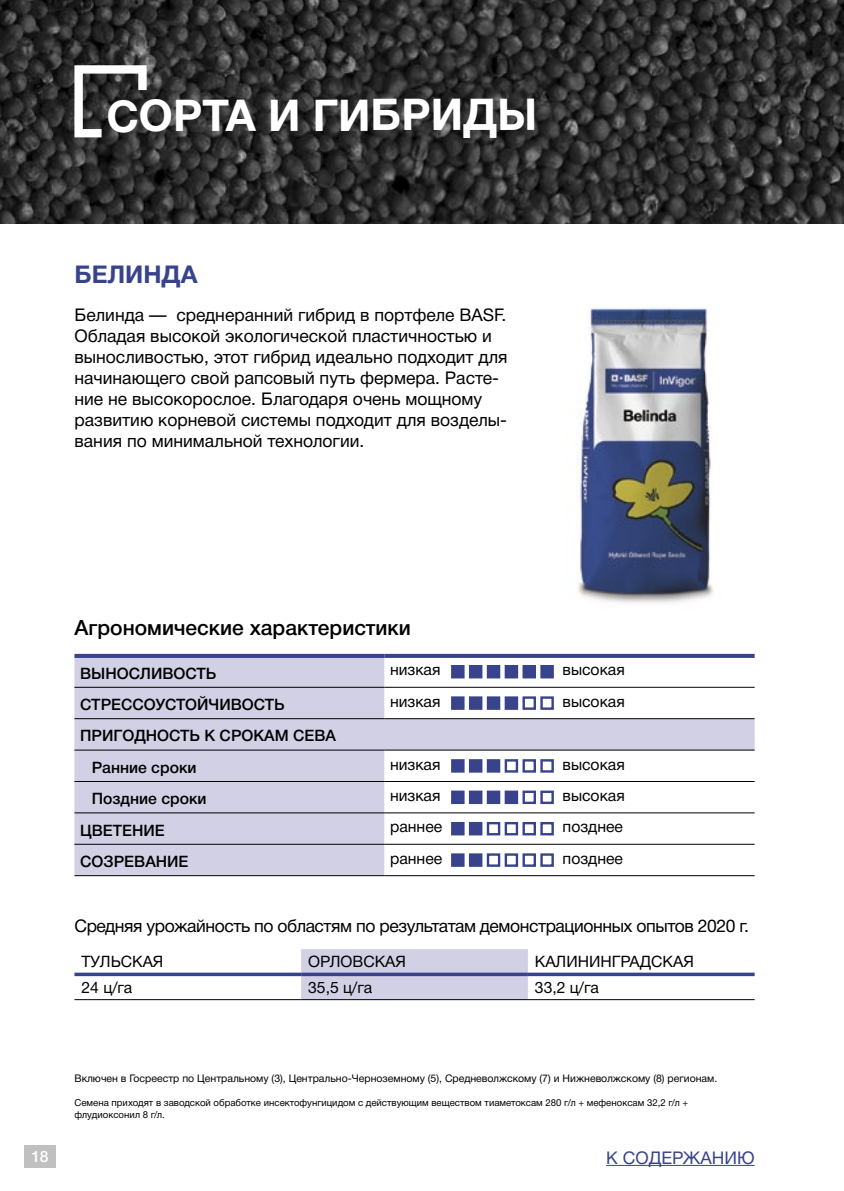
<style>
.page{position:relative;width:844px;height:1191px;background:#fff}
.page>*{position:absolute;margin:0;border:0;box-sizing:border-box;transform-origin:0 0}
.t1{font:700 43.93px "Helvetica Neue Cyr";letter-spacing:-.005em;color:#fff}
.t2{font:700 24.5px "Helvetica Neue Cyr";color:#38438c}
.t3{font:500 21px "Helvetica Neue Cyr";color:#000}
.t4{font:17.5px/21px "Helvetica Neue Cyr";color:#000}
.t5{font:17.5px "Helvetica Neue Cyr";letter-spacing:-.025em;color:#000}
.t6{font:17.5px "Helvetica Neue Cyr";color:#38438c}
.t7{font:15.75px "Helvetica Neue Cyr";color:#000}
.t8{font:500 15.75px/31.3px "Helvetica Neue Cyr";color:#000}
.t9{font:500 15.75px "Helvetica Neue Cyr";color:#fff}
.t10{font:10.5px "Helvetica Neue Cyr";color:#000}
.t11{font:9.62px/11.5px "Helvetica Neue Cyr";color:#000}
</style>
<div class="page">
<div style="left:24px;top:1145px;width:32px;height:22px;background:#c0c0c0"></div>
<img style="left:0;top:0;width:843px;height:223px">
<hr style="left:606px;top:1165px;width:148px;height:1px;background:#38438c">
<svg style="left:70px;top:61px;width:81px;height:81px"></svg>
<svg style="left:74px;top:658px;width:680px;height:217px;fill:#d1d0e5"></svg>
<hr style="left:74px;top:654px;width:310px;height:4px;background:#38438c">
<svg style="left:384px;top:654px;width:370px;height:4px"></svg>
<hr style="left:74px;top:687px;width:310px;height:1px;background:#000">
<hr style="left:384px;top:687px;width:370px;height:1px;background:#000">
<hr style="left:74px;top:718px;width:310px;height:1px;background:#000">
<hr style="left:384px;top:718px;width:370px;height:1px;background:#000">
<hr style="left:74px;top:749px;width:310px;height:1px;background:#000">
<hr style="left:384px;top:749px;width:370px;height:1px;background:#000">
<hr style="left:74px;top:781px;width:310px;height:1px;background:#000">
<hr style="left:384px;top:781px;width:370px;height:1px;background:#000">
<hr style="left:74px;top:812px;width:310px;height:1px;background:#000">
<hr style="left:384px;top:812px;width:370px;height:1px;background:#000">
<hr style="left:74px;top:844px;width:310px;height:1px;background:#000">
<hr style="left:384px;top:844px;width:370px;height:1px;background:#000">
<hr style="left:74px;top:875px;width:310px;height:1px;background:#000">
<hr style="left:384px;top:875px;width:370px;height:1px;background:#000">
<div style="left:451px;top:665px;width:13px;height:13px;background:#38438c;border:2px solid #38438c"></div>
<div style="left:469px;top:665px;width:13px;height:13px;background:#38438c"></div>
<div style="left:486px;top:665px;width:14px;height:13px;background:#38438c;border:2px solid #38438c"></div>
<div style="left:504px;top:665px;width:14px;height:13px;background:#38438c;border:2px solid #38438c"></div>
<div style="left:522px;top:665px;width:14px;height:13px;background:#38438c;border:2px solid #38438c"></div>
<div style="left:540px;top:665px;width:13px;height:13px;background:#38438c;border:2px solid #38438c"></div>
<div style="left:451px;top:696px;width:13px;height:14px;background:#38438c;border:2px solid #38438c"></div>
<div style="left:469px;top:696px;width:13px;height:14px;background:#38438c;border:2px solid #38438c"></div>
<div style="left:486px;top:696px;width:14px;height:14px;background:#38438c;border:2px solid #38438c"></div>
<div style="left:504px;top:696px;width:14px;height:14px;background:#38438c;border:2px solid #38438c"></div>
<div style="left:522px;top:696px;width:14px;height:14px;border:2px solid #38438c"></div>
<div style="left:540px;top:696px;width:13px;height:14px;border:2px solid #38438c"></div>
<div style="left:451px;top:759px;width:13px;height:13px;background:#38438c;border:2px solid #38438c"></div>
<div style="left:469px;top:759px;width:13px;height:13px;background:#38438c;border:2px solid #38438c"></div>
<div style="left:486px;top:759px;width:14px;height:13px;background:#38438c;border:2px solid #38438c"></div>
<div style="left:504px;top:759px;width:14px;height:13px;border:2px solid #38438c"></div>
<div style="left:522px;top:759px;width:14px;height:13px;border:2px solid #38438c"></div>
<div style="left:540px;top:759px;width:13px;height:13px;border:2px solid #38438c"></div>
<div style="left:451px;top:790px;width:13px;height:14px;background:#38438c;border:2px solid #38438c"></div>
<div style="left:469px;top:790px;width:13px;height:14px;background:#38438c;border:2px solid #38438c"></div>
<div style="left:486px;top:790px;width:14px;height:14px;background:#38438c;border:2px solid #38438c"></div>
<div style="left:504px;top:790px;width:14px;height:14px;background:#38438c;border:2px solid #38438c"></div>
<div style="left:522px;top:790px;width:14px;height:14px;border:2px solid #38438c"></div>
<div style="left:540px;top:790px;width:13px;height:14px;border:2px solid #38438c"></div>
<div style="left:451px;top:822px;width:13px;height:13px;background:#38438c;border:2px solid #38438c"></div>
<div style="left:469px;top:822px;width:13px;height:13px;background:#38438c"></div>
<div style="left:486px;top:822px;width:14px;height:13px;border:2px solid #38438c"></div>
<div style="left:504px;top:822px;width:14px;height:13px;border:2px solid #38438c"></div>
<div style="left:522px;top:822px;width:14px;height:13px;border:2px solid #38438c"></div>
<div style="left:540px;top:822px;width:13px;height:13px;border:2px solid #38438c"></div>
<div style="left:451px;top:853px;width:13px;height:14px;background:#38438c;border:2px solid #38438c"></div>
<div style="left:469px;top:853px;width:13px;height:14px;background:#38438c;border:2px solid #38438c"></div>
<div style="left:486px;top:853px;width:14px;height:14px;border:2px solid #38438c"></div>
<div style="left:504px;top:853px;width:14px;height:14px;border:2px solid #38438c"></div>
<div style="left:522px;top:853px;width:14px;height:14px;border:2px solid #38438c"></div>
<div style="left:540px;top:853px;width:13px;height:14px;border:2px solid #38438c"></div>
<div style="left:301px;top:949px;width:226px;height:50px;background:#d1d0e5"></div>
<hr style="left:74px;top:999px;width:227px;height:1px;background:#000">
<hr style="left:301px;top:999px;width:226px;height:1px;background:#000">
<hr style="left:527px;top:999px;width:227px;height:1px;background:#000">
<svg style="left:74px;top:972px;width:227px;height:4px"></svg>
<svg style="left:301px;top:972px;width:226px;height:4px"></svg>
<svg style="left:527px;top:972px;width:227px;height:4px"></svg>
<img style="left:578px;top:308px;width:135px;height:295px">
<h1 class="t1" style="left:106px;top:91px;width:432px">СОРТА И ГИБРИДЫ</h1>
<h2 class="t2" style="left:74px;top:261px;width:124px">БЕЛИНДА</h2>
<p class="t4" style="left:74px;top:304px;width:434px">Белинда — среднеранний гибрид в портфеле BASF.<br>Обладая высокой экологической пластичностью и выносливостью, этот гибрид идеально подходит для начинающего свой рапсовый путь фермера. Расте&shy;ние не высокорослое. Благодаря очень мощному развитию корневой системы подходит для возделы&shy;вания по минимальной технологии.</p>
<p class="t3" style="left:74px;top:615px;width:338px">Агрономические характеристики</p>
<p class="t8" style="left:80px;top:657px;width:138px">ВЫНОСЛИВОСТЬ</p>
<p class="t7" style="left:390px;top:661px;width:52px">низкая</p>
<p class="t7" style="left:562px;top:661px;width:64px">высокая</p>
<p class="t8" style="left:80px;top:689px;width:206px">СТРЕССОУСТОЙЧИВОСТЬ</p>
<p class="t7" style="left:390px;top:692px;width:52px">низкая</p>
<p class="t7" style="left:562px;top:692px;width:64px">высокая</p>
<p class="t8" style="left:92px;top:720px;width:246px;text-indent:-12px">ПРИГОДНОСТЬ К СРОКАМ СЕВА<br>Ранние сроки</p>
<p class="t7" style="left:390px;top:755px;width:52px">низкая</p>
<p class="t7" style="left:562px;top:755px;width:64px">высокая</p>
<p class="t8" style="left:92px;top:783px;width:116px">Поздние сроки</p>
<p class="t7" style="left:390px;top:787px;width:52px">низкая</p>
<p class="t7" style="left:562px;top:787px;width:64px">высокая</p>
<p class="t8" style="left:80px;top:814px;width:86px">ЦВЕТЕНИЕ</p>
<p class="t7" style="left:390px;top:818px;width:54px">раннее</p>
<p class="t7" style="left:562px;top:818px;width:62px">позднее</p>
<p class="t8" style="left:80px;top:846px;width:110px">СОЗРЕВАНИЕ</p>
<p class="t7" style="left:390px;top:849px;width:54px">раннее</p>
<p class="t7" style="left:562px;top:849px;width:62px">позднее</p>
<p class="t5" style="left:74px;top:916px;width:675px">Средняя урожайность по областям по результатам демонстрационных опытов 2020 г.</p>
<p class="t7" style="left:81px;top:953px;width:83px">ТУЛЬСКАЯ</p>
<p class="t7" style="left:308px;top:953px;width:99px">ОРЛОВСКАЯ</p>
<p class="t7" style="left:534px;top:953px;width:160px">КАЛИНИНГРАДСКАЯ</p>
<p class="t7" style="left:81px;top:978px;width:52px">24 ц/га</p>
<p class="t7" style="left:308px;top:978px;width:65px">35,5 ц/га</p>
<p class="t7" style="left:534px;top:978px;width:65px">33,2 ц/га</p>
<p class="t10" style="left:74px;top:1072px;width:644px">Включен в Госреестр по Центральному (3), Центрально-Черноземному (5), Средневолжскому (7) и Нижневолжскому (8) регионам.</p>
<p class="t11" style="left:74px;top:1097px;width:615px">Семена приходят в заводской обработке инсектофунгицидом с действующим веществом тиаметоксам 280 г/л + мефеноксам 32,2 г/л + флудиоксонил 8 г/л.</p>
<p class="t9" style="left:31px;top:1147px;width:19px">18</p>
<p class="t6" style="left:606px;top:1147px;width:150px">К СОДЕРЖАНИЮ</p>
</div>
